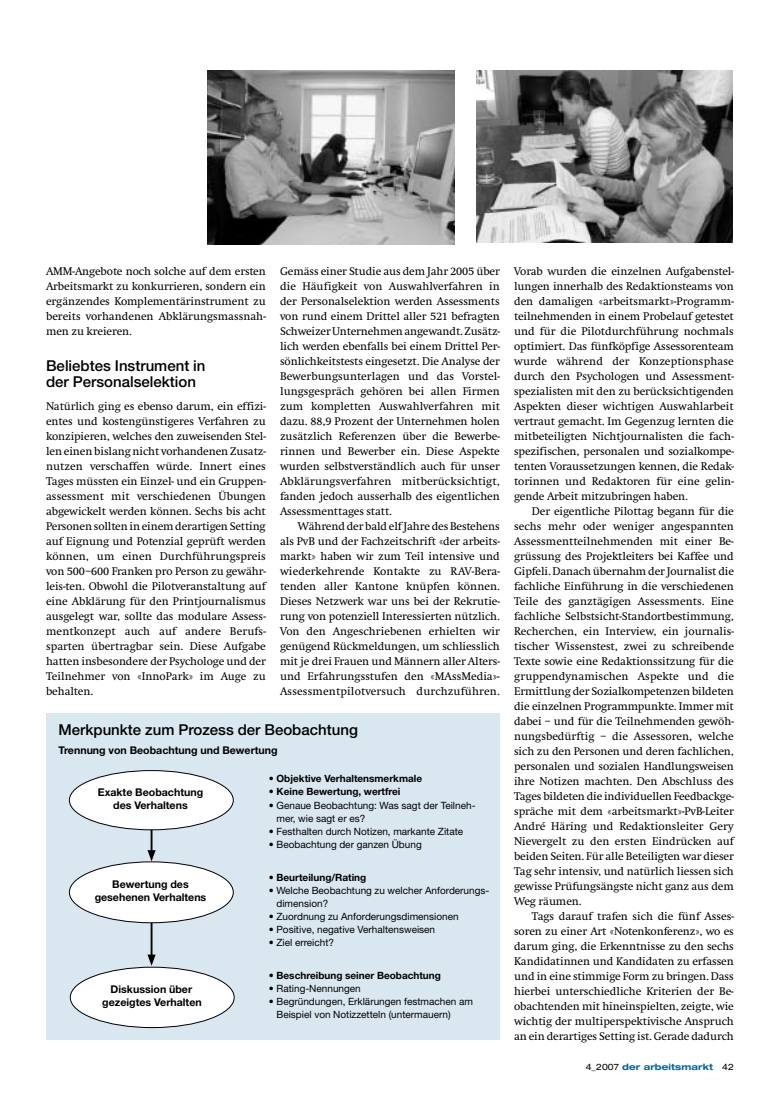
<style>
.page{position:relative;width:780px;height:1099px;background:#fff}
.page>*{position:absolute;margin:0;border:0;box-sizing:border-box;transform-origin:0 0}
.t1{font:500 15px/16.2px "Helvetica Neue";color:#000}
.t2{font:11.5px/15px "Swift EF";letter-spacing:-.01em;color:#000;text-align:justify}
.t3{font:700 10.62px/13.1px "Helvetica Neue";color:#000;text-align:center}
.t4{font:10px/13.1px "Helvetica Neue";color:#000}
.t5{font:700 10px "Helvetica Neue";color:#000}
.t6{font:700 expanded 8.75px "Helvetica Neue";letter-spacing:.01em;color:#0061a1}
.s1{font-weight:400;color:#000}
</style>
<div class="page">
<div style="left:46px;top:713px;width:454px;height:327px;background:#d9e7f1"></div>
<div style="left:70px;top:967px;width:164px;height:60px;background:#fff;border-radius:50%"></div>
<hr style="left:151px;top:823px;width:1px;height:30px;background:#000">
<svg style="left:147px;top:850px;width:9px;height:11px"></svg>
<div style="left:69px;top:770px;width:164px;height:59px;background:#fff;border-radius:50%"></div>
<div style="left:69px;top:770px;width:164px;height:60px;border:1px solid #000;border-radius:50%"></div>
<hr style="left:151px;top:917px;width:1px;height:41px;background:#000">
<svg style="left:147px;top:954px;width:9px;height:11px"></svg>
<div style="left:69px;top:861px;width:164px;height:61px;background:#fff;border-radius:50%"></div>
<img style="left:477px;top:71px;width:255px;height:172px">
<img style="left:207px;top:71px;width:247px;height:173px">
<p class="t2" style="left:46px;top:264px;width:221px">AMM-Angebote noch solche auf dem ersten Arbeitsmarkt zu konkurrieren, sondern ein ergänzendes Komplementärinstrument zu bereits vorhandenen Abklärungsmassnah&shy;men zu kreieren.</p>
<h1 class="t1" style="left:46px;top:357px;width:161px">Beliebtes Instrument in der Personalselektion</h1>
<p class="t2" style="left:46px;top:399px;width:221px">Natürlich ging es ebenso darum, ein effizi&shy;entes und kostengünstigeres Verfahren zu konzipieren, welches den zuweisenden Stel&shy;len einen bislang nicht vorhandenen Zusatz&shy;nutzen verschaffen würde. Innert eines Tages müssten ein Einzel- und ein Gruppen&shy;assessment mit verschiedenen Übungen abgewickelt werden können. Sechs bis acht Personen sollten in einem derartigen Setting auf Eignung und Potenzial geprüft werden können, um einen Durchführungspreis von 500–600 Franken pro Person zu gewähr&shy;leis-ten. Obwohl die Pilotveranstaltung auf eine Abklärung für den Printjournalismus ausgelegt war, sollte das modulare Assess&shy;mentkonzept auch auf andere Berufs&shy;sparten übertragbar sein. Diese Aufgabe hatten insbesondere der Psychologe und der Teilnehmer von «InnoPark» im Auge zu behalten.</p>
<p class="t2" style="left:280px;top:264px;width:221px">Gemäss einer Studie aus dem Jahr 2005 über die Häufigkeit von Auswahlverfahren in der Personalselektion werden Assessments von rund einem Drittel aller 521 befragten Schweizer Unternehmen angewandt. Zusätz&shy;lich werden ebenfalls bei einem Drittel Per&shy;sönlichkeitstests eingesetzt. Die Analyse der Bewerbungsunterlagen und das Vorstel&shy;lungsgespräch gehören bei allen Firmen zum kompletten Auswahlverfahren mit dazu. 88,9 Prozent der Unternehmen holen zusätzlich Referenzen über die Bewerbe&shy;rinnen und Bewerber ein. Diese Aspekte wurden selbstverständlich auch für unser Abklärungsverfahren mitberücksichtigt, fanden jedoch ausserhalb des eigentlichen Assessmenttages statt.</p>
<p class="t2" style="left:280px;top:519px;width:221px;text-indent:18px">Während der bald elf Jahre des Bestehens als PvB und der Fachzeitschrift «der arbeits&shy;markt» haben wir zum Teil intensive und wiederkehrende Kontakte zu RAV-Bera&shy;tenden aller Kantone knüpfen können.<br>Dieses Netzwerk war uns bei der Rekrutie&shy;rung von potenziell Interessierten nützlich.<br>Von den Angeschriebenen erhielten wir genügend Rückmeldungen, um schliesslich mit je drei Frauen und Männern aller Alters&shy;und Erfahrungsstufen den «MAssMedia»- Assessmentpilotversuch durchzuführen.</p>
<h1 class="t1" style="left:58px;top:721px;width:301px">Merkpunkte zum Prozess der Beobachtung</h1>
<p class="t3" style="left:58px;top:743px;width:221px">Trennung von Beobachtung und Bewertung</p>
<p class="t3" style="left:98px;top:785px;width:107px">Exakte Beobachtung des Verhaltens</p>
<p class="t3" style="left:95px;top:877px;width:113px">Bewertung des gesehenen Verhaltens</p>
<p class="t3" style="left:102px;top:982px;width:101px">Diskussion über gezeigtes Verhalten</p>
<p class="t5" style="left:269px;top:772px;width:155px">• Objektive Verhaltensmerkmale</p>
<p class="t5" style="left:269px;top:785px;width:133px">• Keine Bewertung, wertfrei</p>
<p class="t4" style="left:276px;top:798px;width:200px;text-indent:-8px">• Genaue Beobachtung: Was sagt der Teilneh&shy;mer, wie sagt er es?</p>
<p class="t4" style="left:269px;top:824px;width:196px">• Festhalten durch Notizen, markante Zitate</p>
<p class="t4" style="left:269px;top:837px;width:154px">• Beobachtung der ganzen Übung</p>
<p class="t5" style="left:269px;top:870px;width:99px">• Beurteilung/Rating</p>
<p class="t4" style="left:276px;top:883px;width:214px;text-indent:-8px">• Welche Beobachtung zu welcher Anforderungs&shy;dimension?</p>
<p class="t4" style="left:269px;top:909px;width:191px">• Zuordnung zu Anforderungsdimensionen</p>
<p class="t4" style="left:269px;top:922px;width:168px">• Positive, negative Verhaltensweisen</p>
<p class="t4" style="left:269px;top:935px;width:67px">• Ziel erreicht?</p>
<p class="t5" style="left:269px;top:968px;width:174px">• Beschreibung seiner Beobachtung</p>
<p class="t4" style="left:269px;top:981px;width:93px">• Rating-Nennungen</p>
<p class="t4" style="left:276px;top:994px;width:198px;text-indent:-8px">• Begründungen, Erklärungen festmachen am<br>Beispiel von Notizzetteln (untermauern)</p>
<p class="t2" style="left:514px;top:264px;width:221px">Vorab wurden die einzelnen Aufgabenstel&shy;lungen innerhalb des Redaktionsteams von den damaligen «arbeitsmarkt»-Programm&shy;teilnehmenden in einem Probelauf getestet und für die Pilotdurchführung nochmals optimiert. Das fünfköpfige Assessorenteam wurde während der Konzeptionsphase durch den Psychologen und Assessment&shy;spezialisten mit den zu berücksichtigenden Aspekten dieser wichtigen Auswahlarbeit vertraut gemacht. Im Gegenzug lernten die mitbeteiligten Nichtjournalisten die fach&shy;spezifischen, personalen und sozialkompe&shy;tenten Voraussetzungen kennen, die Redak&shy;torinnen und Redaktoren für eine gelin&shy;gende Arbeit mitzubringen haben.</p>
<p class="t2" style="left:514px;top:504px;width:221px;text-indent:18px">Der eigentliche Pilottag begann für die sechs mehr oder weniger angespannten Assessmentteilnehmenden mit einer Be&shy;grüssung des Projektleiters bei Kaffee und Gipfeli. Danach übernahm der Journalist die fachliche Einführung in die verschiedenen Teile des ganztägigen Assessments. Eine fachliche Selbstsicht-Standortbestimmung, Recherchen, ein Interview, ein journalis&shy;tischer Wissenstest, zwei zu schreibende Texte sowie eine Redaktionssitzung für die gruppendynamischen Aspekte und die Ermittlung der Sozialkompetenzen bildeten die einzelnen Programmpunkte. Immer mit dabei – und für die Teilnehmenden gewöh&shy;nungsbedürftig – die Assessoren, welche sich zu den Personen und deren fachlichen, personalen und sozialen Handlungsweisen ihre Notizen machten. Den Abschluss des Tages bildeten die individuellen Feedbackge&shy;spräche mit dem «arbeitsmarkt»-PvB-Leiter André Häring und Redaktionsleiter Gery Nievergelt zu den ersten Eindrücken auf beiden Seiten. Für alle Beteiligten war dieser Tag sehr intensiv, und natürlich liessen sich gewisse Prüfungsängste nicht ganz aus dem Weg räumen.</p>
<p class="t2" style="left:514px;top:909px;width:221px;text-indent:18px">Tags darauf trafen sich die fünf Asses&shy;soren zu einer Art «Notenkonferenz», wo es darum ging, die Erkenntnisse zu den sechs Kandidatinnen und Kandidaten zu erfassen und in eine stimmige Form zu bringen. Dass hierbei unterschiedliche Kriterien der Be&shy;obachtenden mit hineinspielten, zeigte, wie wichtig der multiperspektivische Anspruch an ein derartiges Setting ist. Gerade dadurch</p>
<p class="t6" style="left:585px;top:1061px;width:150px"><span class="s1">4_2007</span> der arbeitsmarkt <span class="s1">42</span></p>
</div>
